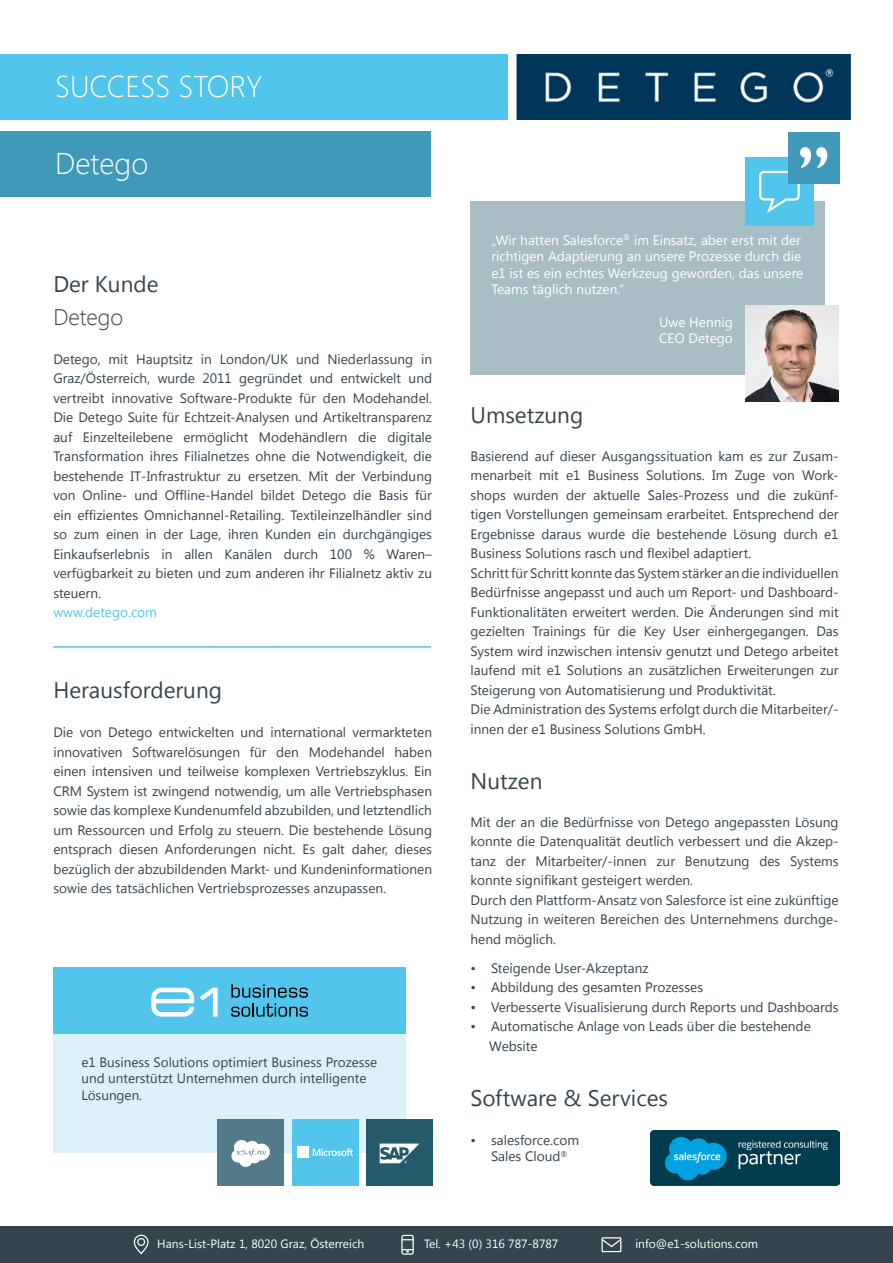
<style>
.page{position:relative;width:893px;height:1263px;background:#fff}
.page>*{position:absolute;margin:0;border:0;box-sizing:border-box;transform-origin:0 0}
.t1{font:300 30px "Segoe UI";color:#fff}
.t2{font:22.5px "Segoe UI";color:#36444e}
.t3{font:300 22.5px "Segoe UI";color:#36444e}
.t4{font:13.65px/19.5px "Segoe UI";color:#36444e}
.t5{font:13.65px/16.4px "Segoe UI";color:#fff}
.t6{font:13.65px "Segoe UI";color:#51c5eb}
.t7{font:13.5px/16.2px "Segoe UI";color:#36444e}
.t8{font:12px "Segoe UI";color:#fff}
</style>
<div class="page">
<div style="left:0;top:54px;width:507px;height:65px;background:#51c5eb"></div>
<div style="left:0;top:131px;width:431px;height:66px;background:#4099b8"></div>
<div style="left:0;top:1226px;width:893px;height:37px;background:#36444e"></div>
<svg style="left:134px;top:1234px;width:15px;height:20px"></svg>
<svg style="left:601px;top:1237px;width:20px;height:15px"></svg>
<svg style="left:401px;top:1235px;width:13px;height:20px"></svg>
<hr style="left:53px;top:646px;width:378px;height:2px;background:#57c2e8">
<div style="left:471px;top:202px;width:354px;height:173px;background:#a8bdc4"></div>
<div style="left:745px;top:158px;width:69px;height:68px;background:#51c5eb"></div>
<div style="left:788px;top:132px;width:51px;height:51px;background:#4099b8"></div>
<svg style="left:759px;top:147px;width:68px;height:66px"></svg>
<img style="left:517px;top:54px;width:334px;height:66px">
<img style="left:745px;top:306px;width:94px;height:96px">
<div style="left:53px;top:967px;width:353px;height:185px;background:#def1fb"></div>
<div style="left:53px;top:967px;width:353px;height:67px;background:#51c5eb"></div>
<svg style="left:200px;top:988px;width:18px;height:28px"></svg>
<svg style="left:151px;top:988px;width:43px;height:28px"></svg>
<svg style="left:231px;top:984px;width:77px;height:33px"></svg>
<div style="left:366px;top:1119px;width:67px;height:67px;background:#255a6a"></div>
<svg style="left:380px;top:1143px;width:39px;height:20px"></svg>
<div style="left:217px;top:1119px;width:67px;height:67px;background:#517b89"></div>
<svg style="left:231px;top:1140px;width:39px;height:27px"></svg>
<div style="left:292px;top:1119px;width:67px;height:67px;background:#51c5ec"></div>
<svg style="left:297px;top:1146px;width:56px;height:12px"></svg>
<img style="left:650px;top:1130px;width:189px;height:56px">
<h1 class="t1" style="left:55px;top:66px;width:209px">SUCCESS STORY</h1>
<h1 class="t1" style="left:55px;top:142px;width:95px">Detego</h1>
<h2 class="t2" style="left:53px;top:268px;width:107px">Der Kunde</h2>
<h2 class="t3" style="left:53px;top:301px;width:71px">Detego</h2>
<p class="t4" style="left:53px;top:349px;width:380px;text-align:justify">Detego, mit Hauptsitz in London/UK und Niederlassung in Graz/Österreich, wurde 2011 gegründet und entwickelt und vertreibt innovative Software-Produkte für den Modehandel.<br>Die Detego Suite für Echtzeit-Analysen und Artikeltransparenz auf Einzelteilebene ermöglicht Modehändlern die digitale Transformation ihres Filialnetzes ohne die Notwendigkeit, die bestehende IT-Infrastruktur zu ersetzen. Mit der Verbindung von Online- und Offline-Handel bildet Detego die Basis für ein effizientes Omnichannel-Retailing. Textileinzelhändler sind so zum einen in der Lage, ihren Kunden ein durchgängiges Einkaufserlebnis in allen Kanälen durch 100 % Waren– verfügbarkeit zu bieten und zum anderen ihr Filialnetz aktiv zu steuern.</p>
<p class="t6" style="left:53px;top:603px;width:105px">www.detego.com</p>
<h2 class="t2" style="left:53px;top:675px;width:170px">Herausforderung</h2>
<p class="t4" style="left:53px;top:722px;width:380px;text-align:justify">Die von Detego entwickelten und international vermarkteten innovativen Softwarelösungen für den Modehandel haben einen intensiven und teilweise komplexen Vertriebszyklus. Ein CRM System ist zwingend notwendig, um alle Vertriebsphasen sowie das komplexe Kundenumfeld abzubilden, und letztendlich um Ressourcen und Erfolg zu steuern. Die bestehende Lösung entsprach diesen Anforderungen nicht. Es galt daher, dieses bezüglich der abzubildenden Markt- und Kundeninformationen sowie des tatsächlichen Vertriebsprozesses anzupassen.</p>
<p class="t7" style="left:81px;top:1054px;width:297px">e1 Business Solutions optimiert Business Prozesse und unterstützt Unternehmen durch intelligente<br>Lösungen.</p>
<p class="t5" style="left:491px;top:231px;width:313px">„Wir hatten Salesforce<sup>®</sup> im Einsatz, aber erst mit der richtigen Adaptierung an unsere Prozesse durch die e1 ist es ein echtes Werkzeug geworden, das unsere Teams täglich nutzen.“</p>
<p class="t5" style="left:659px;top:313px;width:75px">Uwe Hennig<br>CEO Detego</p>
<h2 class="t2" style="left:471px;top:400px;width:114px">Umsetzung</h2>
<p class="t4" style="left:471px;top:446px;width:370px">Basierend auf dieser Ausgangssituation kam es zur Zusam&shy;menarbeit mit e1 Business Solutions. Im Zuge von Work&shy;shops wurden der aktuelle Sales-Prozess und die zukünf&shy;tigen Vorstellungen gemeinsam erarbeitet. Entsprechend der Ergebnisse daraus wurde die bestehende Lösung durch e1<br>Business Solutions rasch und flexibel adaptiert.<br>Schritt für Schritt konnte das System stärker an die individuellen Bedürfnisse angepasst und auch um Report- und Dashboard-Funktionalitäten erweitert werden. Die Änderungen sind mit gezielten Trainings für die Key User einhergegangen. Das System wird inzwischen intensiv genutzt und Detego arbeitet laufend mit e1 Solutions an zusätzlichen Erweiterungen zur Steigerung von Automatisierung und Produktivität.<br>Die Administration des Systems erfolgt durch die Mitarbeiter/- innen der e1 Business Solutions GmbH.</p>
<h2 class="t2" style="left:471px;top:766px;width:73px">Nutzen</h2>
<p class="t4" style="left:471px;top:812px;width:370px">Mit der an die Bedürfnisse von Detego angepassten Lösung konnte die Datenqualität deutlich verbessert und die Akzep&shy;tanz der Mitarbeiter/-innen zur Benutzung des Systems konnte signifikant gesteigert werden.<br>Durch den Plattform-Ansatz von Salesforce ist eine zukünftige Nutzung in weiteren Bereichen des Unternehmens durchge&shy;hend möglich.</p>
<p class="t4" style="left:471px;top:957px;width:179px">• Steigende User-Akzeptanz</p>
<p class="t4" style="left:471px;top:977px;width:234px">• Abbildung des gesamten Prozesses</p>
<p class="t4" style="left:471px;top:996px;width:369px">• Verbesserte Visualisierung durch Reports und Dashboards</p>
<p class="t4" style="left:489px;top:1016px;width:323px;text-indent:-19px">• Automatische Anlage von Leads über die bestehende<br>Website</p>
<h2 class="t2" style="left:471px;top:1082px;width:199px">Software &amp; Services</h2>
<p class="t4" style="left:491px;top:1131px;width:90px;line-height:16.4px;text-indent:-20px">• salesforce.com<br>Sales Cloud<sup>®</sup></p>
<p class="t8" style="left:157px;top:1235px;width:209px">Hans-List-Platz 1, 8020 Graz, Österreich</p>
<p class="t8" style="left:424px;top:1235px;width:136px">Tel. +43 (0) 316 787-8787</p>
<p class="t8" style="left:635px;top:1235px;width:124px">info@e1-solutions.com</p>
</div>
